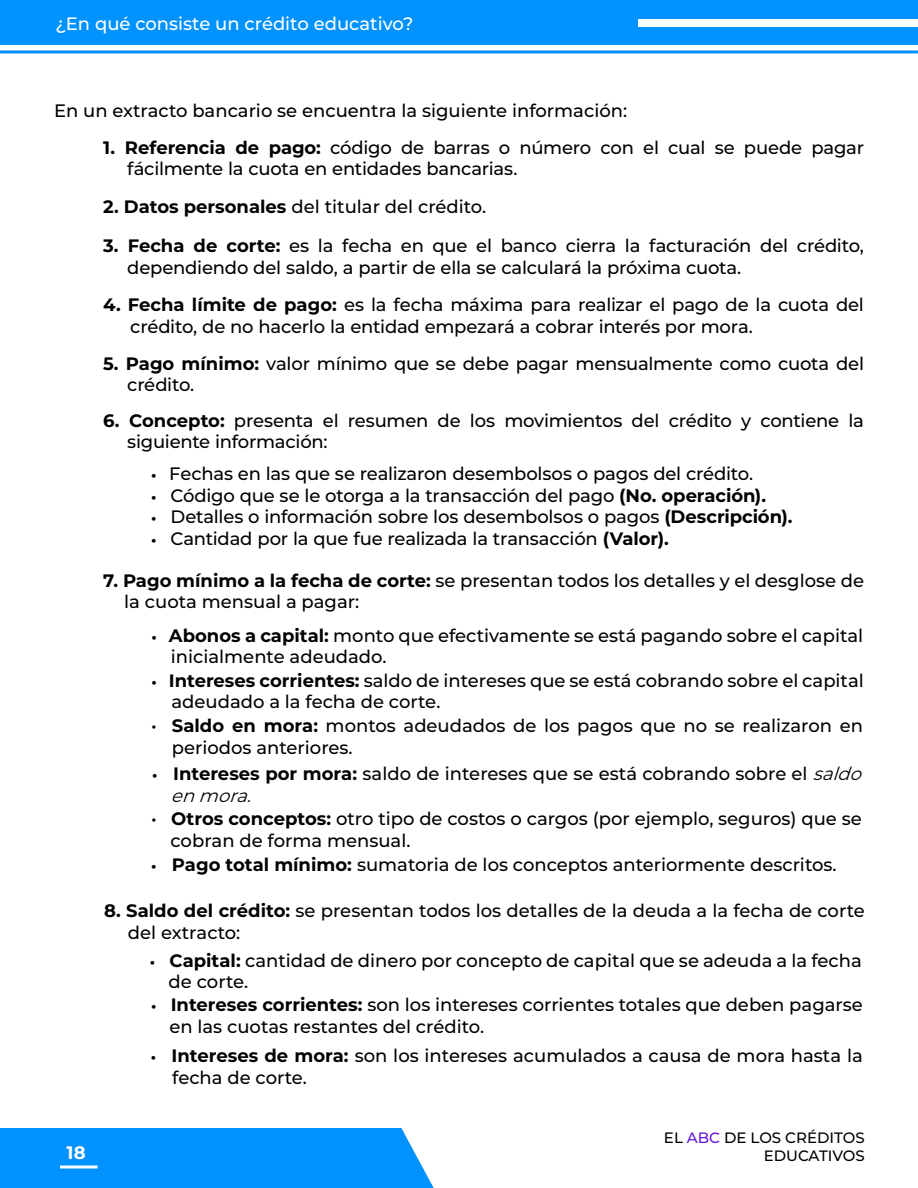
<style>
.page{position:relative;width:918px;height:1188px;background:#fff}
.page>*{position:absolute;margin:0;border:0;box-sizing:border-box;transform-origin:0 0}
.t1{font:500 18px/21.6px "Montserrat";color:#020203}
.t2{font:500 18px "Montserrat";color:#000}
.t3{font:500 18px "Montserrat";color:#fff}
.t4{font:700 18px "Montserrat";color:#fff}
.t5{font:500 15px/18px "Montserrat";color:#000;text-align:right}
.s1{font-weight:700}
.s2{font-weight:700;font-size:15px}
.s3{font-weight:400;font-style:italic}
.s4{color:#6615dc}
</style>
<div class="page">
<div style="left:0;top:0;width:918px;height:45px;background:#0092ff"></div>
<hr style="left:0;top:50px;width:918px;height:3px;background:#0092ff">
<div style="left:0;top:1128px;width:434px;height:60px;background:#0092ff"></div>
<hr style="left:60px;top:1166px;width:38px;height:2px;background:#fff">
<div style="left:639px;top:20px;width:279px;height:7px;background:#fff"></div>
<p class="t3" style="left:56px;top:11px;width:359px">¿En qué consiste un crédito educativo?</p>
<p class="t2" style="left:54px;top:98px;width:575px">En un extracto bancario se encuentra la siguiente información:</p>
<p class="t1" style="left:127px;top:136px;width:738px;text-indent:-24px"><span class="s1">1. Referencia de pago:</span> código de barras o número con el cual se puede pagar fácilmente la cuota en entidades bancarias.</p>
<p class="t1" style="left:103px;top:195px;width:384px"><span class="s1">2. Datos personales</span> del titular del crédito.</p>
<p class="t1" style="left:127px;top:234px;width:738px;text-indent:-24px"><span class="s1">3. Fecha de corte:</span> es la fecha en que el banco cierra la facturación del crédito, dependiendo del saldo, a partir de ella se calculará la próxima cuota.</p>
<p class="t1" style="left:130px;top:293px;width:735px;text-indent:-27px"><span class="s1">4. Fecha límite de pago:</span> es la fecha máxima para realizar el pago de la cuota del crédito, de no hacerlo la entidad empezará a cobrar interés por mora.</p>
<p class="t1" style="left:127px;top:352px;width:738px;text-indent:-24px"><span class="s1">5. Pago mínimo:</span> valor mínimo que se debe pagar mensualmente como cuota del crédito.</p>
<p class="t1" style="left:127px;top:409px;width:738px;text-indent:-24px"><span class="s1">6. Concepto:</span> presenta el resumen de los movimientos del crédito y contiene la siguiente información:</p>
<p class="t1" style="left:151px;top:462px;width:604px"><span class="s2">•</span> Fechas en las que se realizaron desembolsos o pagos del crédito.</p>
<p class="t1" style="left:151px;top:484px;width:616px"><span class="s2">•</span> Código que se le otorga a la transacción del pago <span class="s1">(No. operación).</span></p>
<p class="t1" style="left:151px;top:505px;width:643px"><span class="s2">•</span> Detalles o información sobre los desembolsos o pagos <span class="s1">(Descripción).</span></p>
<p class="t1" style="left:151px;top:527px;width:519px"><span class="s2">•</span> Cantidad por la que fue realizada la transacción <span class="s1">(Valor).</span></p>
<p class="t1" style="left:124px;top:569px;width:741px;line-height:21px;text-indent:-21px"><span class="s1">7. Pago mínimo a la fecha de corte:</span> se presentan todos los detalles y el desglose de la cuota mensual a pagar:</p>
<p class="t1" style="left:171px;top:624px;width:694px;text-indent:-19px"><span class="s2">•</span> <span class="s1">Abonos a capital:</span> monto que efectivamente se está pagando sobre el capital inicialmente adeudado.</p>
<p class="t1" style="left:171px;top:669px;width:694px;text-indent:-20px"><span class="s2">•</span> <span class="s1">Intereses corrientes:</span> saldo de intereses que se está cobrando sobre el capital adeudado a la fecha de corte.</p>
<p class="t1" style="left:172px;top:714px;width:693px;text-indent:-21px">• <span class="s1">Saldo en mora:</span> montos adeudados de los pagos que no se realizaron en periodos anteriores.</p>
<p class="t1" style="left:171px;top:762px;width:699px;text-indent:-19px"><span class="s2">•</span> <span class="s1">Intereses por mora:</span> saldo de intereses que se está cobrando sobre el <span class="s3">saldo enmora.</span></p>
<p class="t1" style="left:170px;top:807px;width:693px;text-indent:-19px">• <span class="s1">Otros conceptos:</span> otro tipo de costos o cargos (por ejemplo, seguros) que se cobran de forma mensual.</p>
<p class="t1" style="left:151px;top:853px;width:687px"><span class="s2">•</span> <span class="s1">Pago total mínimo:</span> sumatoria de los conceptos anteriormente descritos.</p>
<p class="t1" style="left:128px;top:899px;width:738px;text-indent:-24px"><span class="s1">8. Saldo del crédito:</span> se presentan todos los detalles de la deuda a la fecha de corte del extracto:</p>
<p class="t1" style="left:169px;top:949px;width:695px;text-indent:-19px"><span class="s2">•</span> <span class="s1">Capital:</span> cantidad de dinero por concepto de capital que se adeuda a la fecha de corte.</p>
<p class="t1" style="left:169px;top:993px;width:695px;text-indent:-18px"><span class="s2">•</span> <span class="s1">Intereses corrientes:</span> son los intereses corrientes totales que deben pagarse en las cuotas restantes del crédito.</p>
<p class="t4" style="left:67px;top:1140px;width:20px">18</p>
<p class="t1" style="left:172px;top:1044px;width:692px;text-indent:-21px"><span class="s2">•</span> <span class="s1">Intereses de mora:</span> son los intereses acumulados a causa de mora hasta la fecha de corte.</p>
<p class="t5" style="left:664px;top:1128px;width:202px">EL <span class="s4">ABC</span> DE LOS CRÉDITOS<br>EDUCATIVOS</p>
</div>
